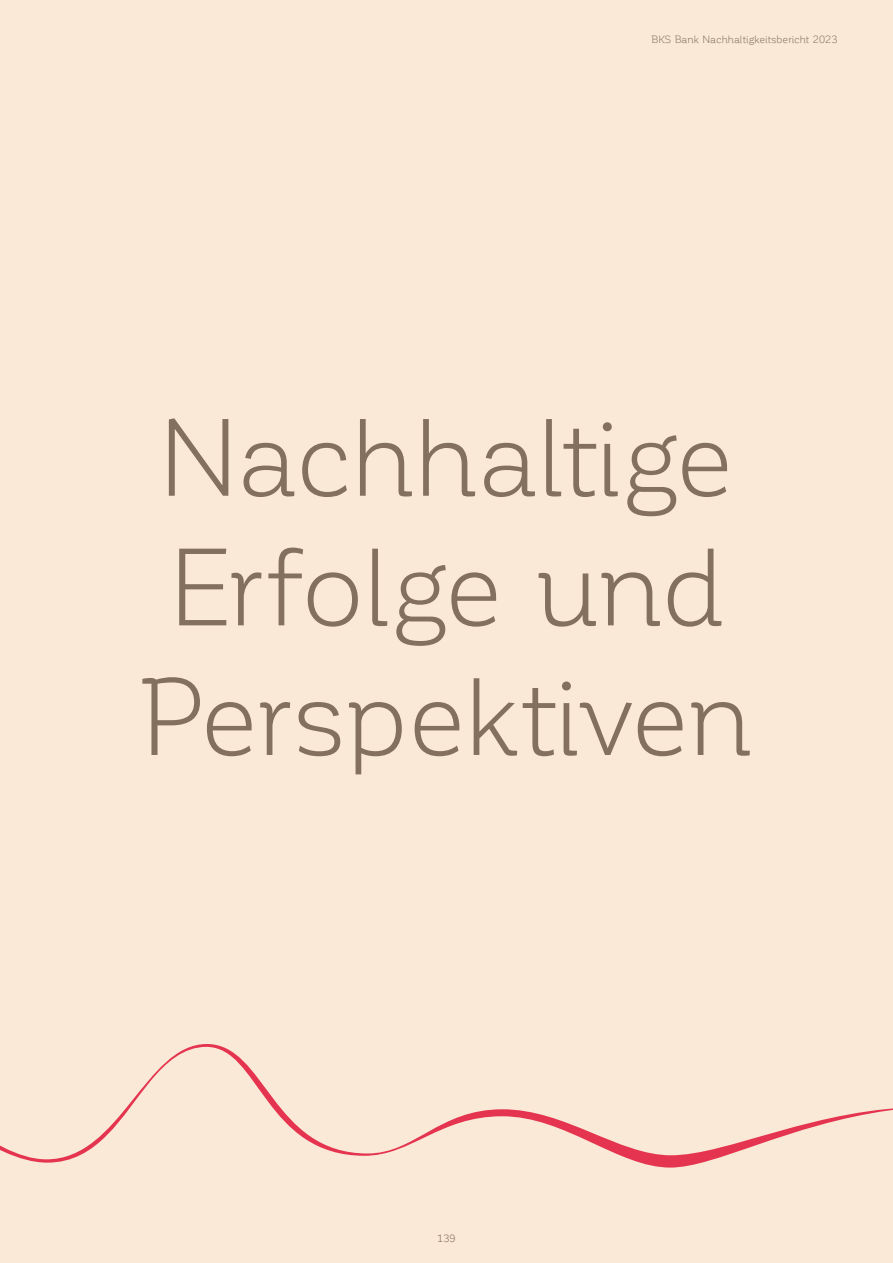
<style>
.page{position:relative;width:893px;height:1263px;background:#f9e9d6}
.page>*{position:absolute;margin:0;border:0;box-sizing:border-box;transform-origin:0 0}
.t1{font:108px/129.6px "Corporative TA Bfor BKS";letter-spacing:-.02em;color:#83705f}
.t2{font:10.5px "Corporative TA Bfor BKS";color:#83705f}
.t3{font:10.5px "Myriad Pro";color:#83705f}
</style>
<div class="page">
<p class="t2" style="left:652px;top:33px;width:188px">BKS Bank Nachhaltigkeitsbericht 2023</p>
<h1 class="t1" style="left:139px;top:394px;width:616px">Nachhaltige<br>Erfolge und<br>Perspektiven</h1>
<p class="t2" style="left:443px;top:1233px;width:14px">39</p>
<p class="t3" style="left:438px;top:1232px;width:18px">161</p>
</div>
